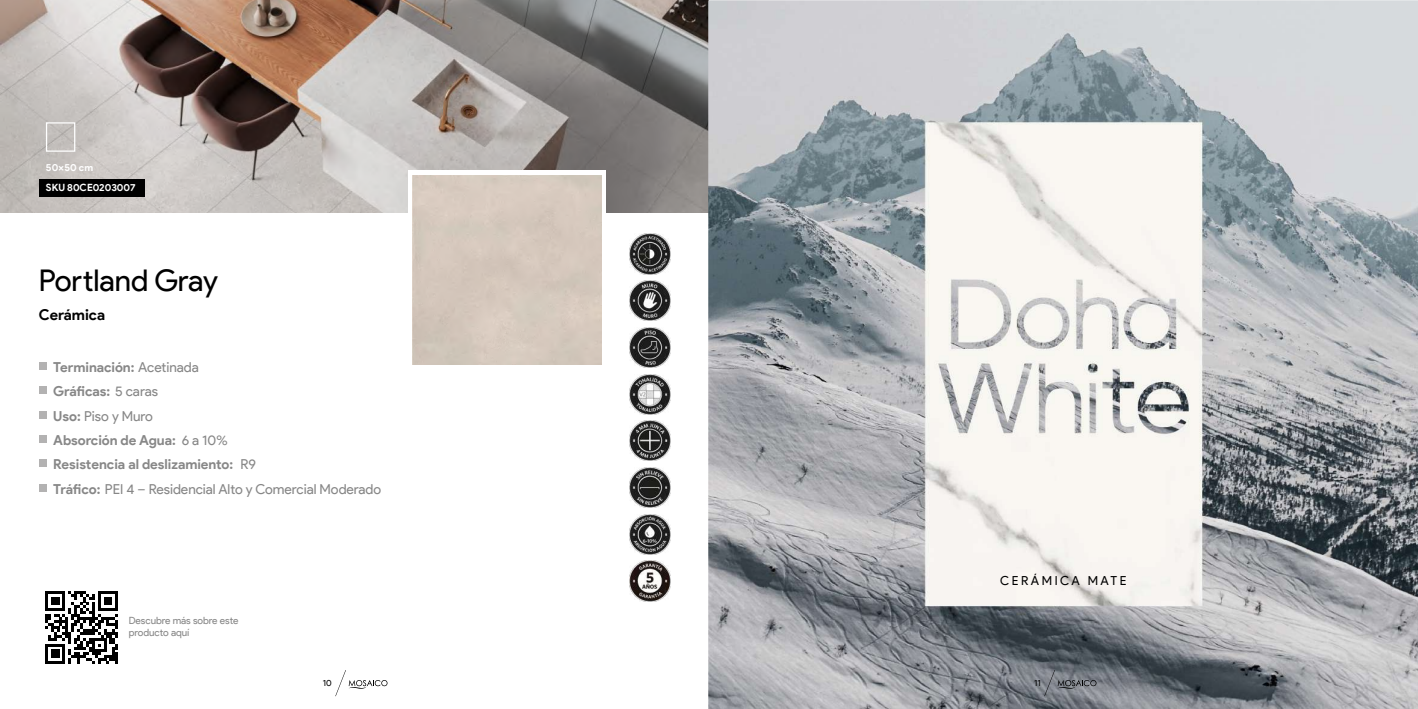
<style>
.page{position:relative;width:1418px;height:709px;background:#fff}
.page>*{position:absolute;margin:0;border:0;box-sizing:border-box;transform-origin:0 0}
.t1{font:30px "Product Sans";letter-spacing:-.01em;color:#000}
.t2{font:700 15px "Product Sans";letter-spacing:-.005em;color:#000}
.t3{font:13.75px/24.2px "Product Sans";color:#878787}
.t4{font:700 13.75px "Product Sans";letter-spacing:-.005em;color:#878787}
.t5{font:12.5px "Product Sans";letter-spacing:.2em;color:#000}
.t6{font:10px/12px "Product Sans";letter-spacing:-.005em;color:#878787}
.t7{font:700 10px "Product Sans";color:#fff}
.t8{font:8.75px "Product Sans";color:#000}
.s1{font-weight:400}
.s2{font-weight:700}
</style>
<div class="page">
<img style="left:0;top:0;width:709px;height:213px">
<img style="left:709px;top:0;width:708px;height:709px">
<svg style="left:408px;top:170px;width:198px;height:81px;background:#dacec4"></svg>
<div style="left:39px;top:179px;width:106px;height:18px;background:#000"></div>
<div style="left:46px;top:122px;width:29px;height:30px;border:1px solid #fff"></div>
<img style="left:630px;top:234px;width:40px;height:40px">
<img style="left:630px;top:421px;width:40px;height:40px">
<img style="left:630px;top:467px;width:40px;height:40px">
<img style="left:630px;top:327px;width:40px;height:40px">
<img style="left:630px;top:514px;width:40px;height:40px">
<img style="left:630px;top:281px;width:40px;height:40px">
<img style="left:630px;top:374px;width:40px;height:40px">
<img style="left:630px;top:561px;width:40px;height:40px">
<div style="left:39px;top:362px;width:8px;height:8px;background:#b3b2b2"></div>
<div style="left:39px;top:411px;width:8px;height:8px;background:#b3b2b2"></div>
<div style="left:39px;top:459px;width:8px;height:8px;background:#b3b2b2"></div>
<div style="left:39px;top:483px;width:8px;height:8px;background:#b3b2b2"></div>
<div style="left:39px;top:386px;width:8px;height:8px;background:#b3b2b2"></div>
<div style="left:39px;top:435px;width:8px;height:8px;background:#b3b2b2"></div>
<svg style="left:45px;top:591px;width:73px;height:73px"></svg>
<svg style="left:1044px;top:670px;width:52px;height:26px"></svg>
<svg style="left:335px;top:670px;width:52px;height:26px"></svg>
<p class="t7" style="left:46px;top:162px;width:49px">50x50 cm</p>
<p class="t7" style="left:46px;top:182px;width:91px">SKU 80CE0203007</p>
<h1 class="t1" style="left:39px;top:264px;width:181px">Portland Gray</h1>
<p class="t2" style="left:39px;top:305px;width:68px">Cerámica</p>
<p class="t4" style="left:53px;top:359px;width:147px">Terminación: <span class="s1">Acetinada</span></p>
<p class="t3" style="left:53px;top:404px;width:101px"><span class="s2">Uso:</span> Piso y Muro</p>
<p class="t3" style="left:53px;top:453px;width:329px"><span class="s2">Resistencia al deslizamiento:</span> R9<br><span class="s2">Tráfico:</span> PEI 4 – Residencial Alto y Comercial Moderado</p>
<p class="t4" style="left:53px;top:383px;width:106px">Gráficas: <span class="s1">5 caras</span></p>
<p class="t4" style="left:53px;top:432px;width:176px">Absorción de Agua: <span class="s1">6 a 10%</span></p>
<p class="t6" style="left:129px;top:614px;width:111px">Descubre más sobre este producto aquí</p>
<p class="t5" style="left:1000px;top:573px;width:128px">CERÁMICA MATE</p>
<p class="t8" style="left:323px;top:677px;width:10px">10</p>
<p class="t8" style="left:1034px;top:677px;width:8px">11</p>
</div>
